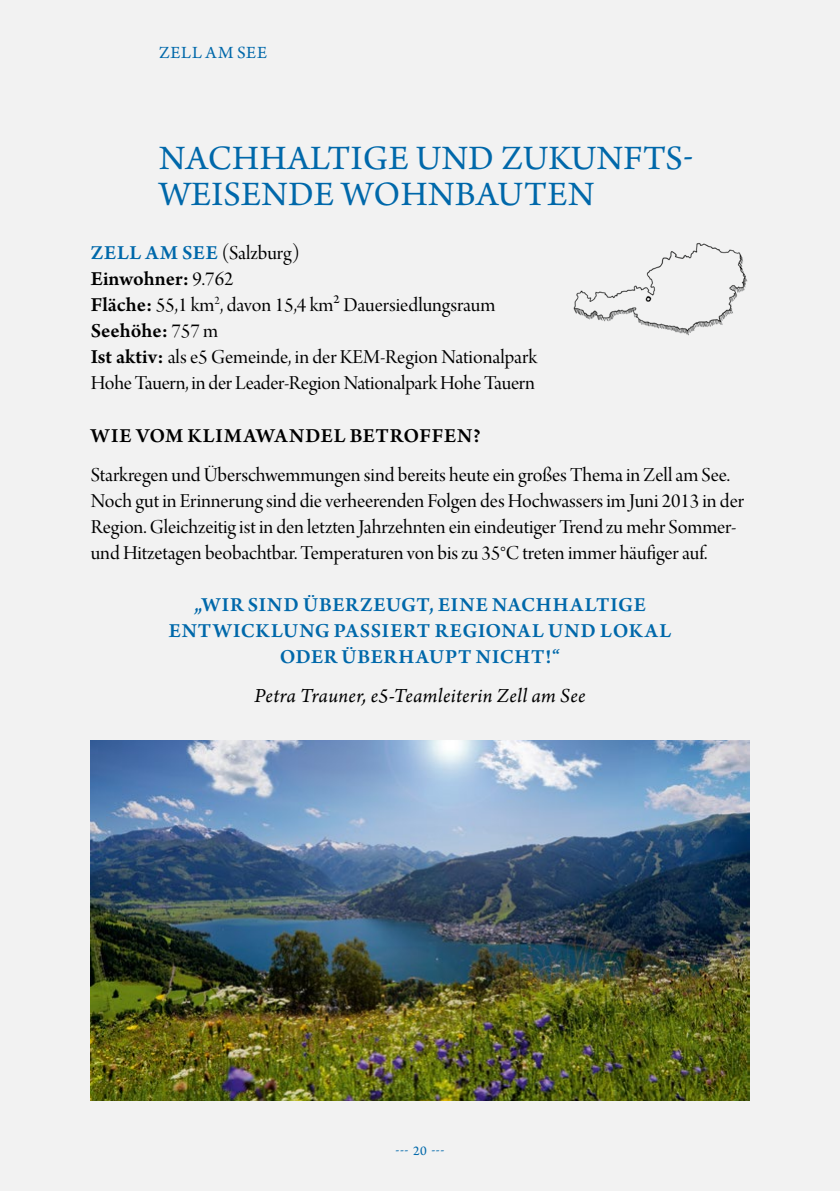
<style>
.page{position:relative;width:840px;height:1191px;background:#fff}
.page>*{position:absolute;margin:0;border:0;box-sizing:border-box;transform-origin:0 0}
.HL_blau_18_PT{font:36px/36px "Arno Pro";letter-spacing:.01em;color:#0068aa}
.Copy_normal{font:21px/26px "Arno Pro Display";letter-spacing:-.005em;color:#000}
.Zitat{font:600 21px/26px "Arno Pro";letter-spacing:.035em;color:#0068aa;text-align:center}
.Zitat_Quelle{font:italic 21px "Arno Pro";letter-spacing:.02em;color:#000}
.SHL_normal{font:600 21px "Arno Pro";letter-spacing:.005em;color:#000}
.SHL_normal-2{font:600 21px "Arno Pro";letter-spacing:.04em;color:#000}
.SHL_Stadtnamen{font:21px "Arno Pro Display";color:#000}
.t1{font:18px "Arno Pro";letter-spacing:.045em;color:#0068aa}
.t2{font:14px "Arno Pro";color:#0068aa}
.s1{font-family:"Arno Pro";font-weight:600;color:#0068aa}
.s2{font-family:"Arno Pro Display";font-weight:400}
.s3{font-family:"Arno Pro";font-weight:600}
</style>
<div class="page">
<div style="left:0;top:0;width:839px;height:1191px;background:#f2f2f2"></div>
<img style="left:573px;top:243px;width:175px;height:93px">
<img style="left:90px;top:741px;width:658px;height:359px">
<p class="t1" style="left:159px;top:42px;width:110px">ZELL AM SEE</p>
<h1 class="HL_blau_18_PT" style="left:159px;top:142px;width:535px">NACHHALTIGE UND ZUKUNFTS-<br>WEISENDE WOHNBAUTEN</h1>
<h2 class="SHL_Stadtnamen" style="left:91px;top:241px;width:210px"><span class="s1">ZELL AM SEE</span> (Salzburg)</h2>
<p class="SHL_normal" style="left:91px;top:267px;width:144px">Einwohner: <span class="s2">9.762</span></p>
<p class="Copy_normal" style="left:91px;top:293px;width:406px"><span class="s3">Fläche:</span> 55,1 km<sup>2</sup>, davon 15,4 km² Dauersiedlungsraum</p>
<p class="SHL_normal" style="left:91px;top:319px;width:129px">Seehöhe: <span class="s2">757 m</span></p>
<p class="Copy_normal" style="left:91px;top:345px;width:447px"><span class="s3">Ist aktiv:</span> als e5 Gemeinde, in der KEM-Region Nationalpark<br>Hohe Tauern, in der Leader-Region Nationalpark Hohe Tauern</p>
<h3 class="SHL_normal-2" style="left:91px;top:423px;width:391px">WIE VOM KLIMAWANDEL BETROFFEN?</h3>
<p class="Copy_normal" style="left:91px;top:463px;width:654px">Starkregen und Überschwemmungen sind bereits heute ein großes Thema in Zell am See.<br>Noch gut in Erinnerung sind die verheerenden Folgen des Hochwassers im Juni 2013 in der Region. Gleichzeitig ist in den letzten Jahrzehnten ein eindeutiger Trend zu mehr Sommer&shy;und Hitzetagen beobachtbar. Temperaturen von bis zu 35°C treten immer häufiger auf.</p>
<p class="Zitat" style="left:169px;top:592px;width:503px">„WIR SIND ÜBERZEUGT, EINE NACHHALTIGE<br>ENTWICKLUNG PASSIERT REGIONAL UND LOKAL<br>ODER ÜBERHAUPT NICHT!“</p>
<p class="Zitat_Quelle" style="left:254px;top:683px;width:332px">Petra Trauner, e5-Teamleiterin Zell am See</p>
<p class="t2" style="left:395px;top:1142px;width:50px">--- 20 ---</p>
</div>
